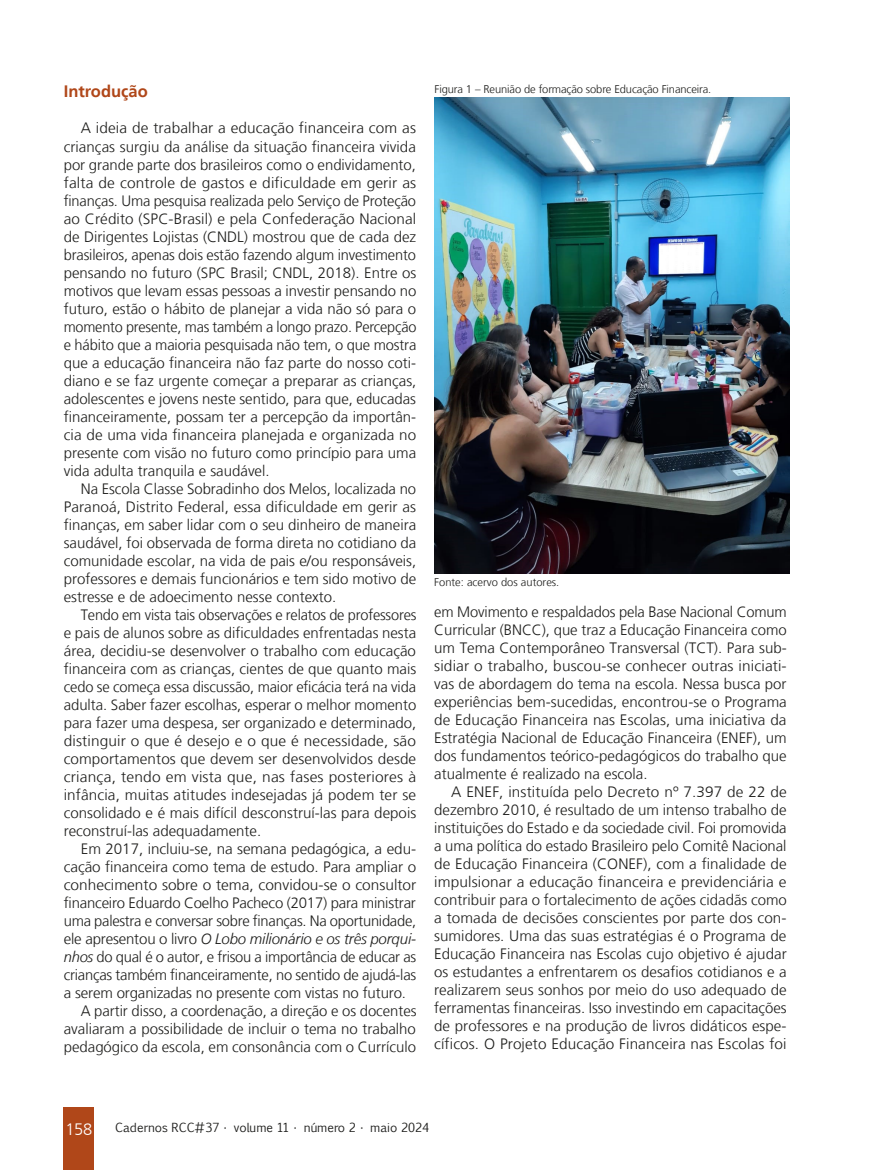
<style>
.page{position:relative;width:893px;height:1170px;background:#fff}
.page>*{position:absolute;margin:0;border:0;box-sizing:border-box;transform-origin:0 0}
.Subtítulo_LARANJA_DO{font:700 16.5px "Frutiger LT";color:#b04719}
.t1{font:300 16.5px "Frutiger LT";color:#fff}
.Miolo__10{font:300 15px/18px "Frutiger LT";color:#1d1d1b;text-align:justify}
.t2{font:12px "Euphemia CAS";color:#1d1d1b}
.Legendas{font:300 11.1px "Frutiger LT";letter-spacing:-.01em;color:#1d1d1b}
.s1{font-style:italic}
</style>
<div class="page">
<div style="left:64px;top:1107px;width:30px;height:62px;background:#b04719"></div>
<img style="left:434px;top:98px;width:356px;height:475px">
<p class="Subtítulo_LARANJA_DO" style="left:64px;top:82px;width:86px">Introdução</p>
<p class="Miolo__10" style="left:64px;top:119px;width:354px;text-indent:17px">A ideia de trabalhar a educação financeira com as crianças surgiu da análise da situação financeira vivida por grande parte dos brasileiros como o endividamento, falta de controle de gastos e dificuldade em gerir as finanças. Uma pesquisa realizada pelo Serviço de Proteção ao Crédito (SPC-Brasil) e pela Confederação Nacional de Dirigentes Lojistas (CNDL) mostrou que de cada dez brasileiros, apenas dois estão fazendo algum investimento pensando no futuro (SPC Brasil; CNDL, 2018). Entre os motivos que levam essas pessoas a investir pensando no futuro, estão o hábito de planejar a vida não só para o momento presente, mas também a longo prazo. Percepção e hábito que a maioria pesquisada não tem, o que mostra que a educação financeira não faz parte do nosso coti&shy;diano e se faz urgente começar a preparar as crianças, adolescentes e jovens neste sentido, para que, educadas financeiramente, possam ter a percepção da importân&shy;cia de uma vida financeira planejada e organizada no presente com visão no futuro como princípio para uma vida adulta tranquila e saudável.</p>
<p class="Miolo__10" style="left:64px;top:479px;width:354px;text-indent:17px">Na Escola Classe Sobradinho dos Melos, localizada no Paranoá, Distrito Federal, essa dificuldade em gerir as finanças, em saber lidar com o seu dinheiro de maneira saudável, foi observada de forma direta no cotidiano da comunidade escolar, na vida de pais e/ou responsáveis, professores e demais funcionários e tem sido motivo de estresse e de adoecimento nesse contexto.</p>
<p class="Miolo__10" style="left:64px;top:605px;width:354px;text-indent:17px">Tendo em vista tais observações e relatos de professores e pais de alunos sobre as dificuldades enfrentadas nesta área, decidiu-se desenvolver o trabalho com educação financeira com as crianças, cientes de que quanto mais cedo se começa essa discussão, maior eficácia terá na vida adulta. Saber fazer escolhas, esperar o melhor momento para fazer uma despesa, ser organizado e determinado, distinguir o que é desejo e o que é necessidade, são comportamentos que devem ser desenvolvidos desde criança, tendo em vista que, nas fases posteriores à infância, muitas atitudes indesejadas já podem ter se consolidado e é mais difícil desconstruí-las para depois reconstruí-las adequadamente.</p>
<p class="Miolo__10" style="left:64px;top:839px;width:354px;text-indent:17px">Em 2017, incluiu-se, na semana pedagógica, a edu&shy;cação financeira como tema de estudo. Para ampliar o conhecimento sobre o tema, convidou-se o consultor financeiro Eduardo Coelho Pacheco (2017) para ministrar uma palestra e conversar sobre finanças. Na oportunidade, ele apresentou o livro <span class="s1">O Lobo milionário e os três porqui&shy;nhos</span> do qual é o autor, e frisou a importância de educar as crianças também financeiramente, no sentido de ajudá-las a serem organizadas no presente com vistas no futuro.</p>
<p class="Miolo__10" style="left:64px;top:1001px;width:354px;text-indent:17px">A partir disso, a coordenação, a direção e os docentes avaliaram a possibilidade de incluir o tema no trabalho pedagógico da escola, em consonância com o Currículo</p>
<p class="Legendas" style="left:435px;top:83px;width:278px">Figura 1 – Reunião de formação sobre Educação Financeira.</p>
<p class="Legendas" style="left:434px;top:576px;width:127px">Fonte: acervo dos autores.</p>
<p class="Miolo__10" style="left:434px;top:602px;width:354px">em Movimento e respaldados pela Base Nacional Comum Curricular (BNCC), que traz a Educação Financeira como um Tema Contemporâneo Transversal (TCT). Para sub&shy;sidiar o trabalho, buscou-se conhecer outras iniciati&shy;vas de abordagem do tema na escola. Nessa busca por experiências bem-sucedidas, encontrou-se o Programa de Educação Financeira nas Escolas, uma iniciativa da Estratégia Nacional de Educação Financeira (ENEF), um dos fundamentos teórico-pedagógicos do trabalho que atualmente é realizado na escola.</p>
<p class="Miolo__10" style="left:434px;top:782px;width:354px;text-indent:17px">A ENEF, instituída pelo Decreto nº 7.397 de 22 de dezembro 2010, é resultado de um intenso trabalho de instituições do Estado e da sociedade civil. Foi promovida a uma política do estado Brasileiro pelo Comitê Nacional de Educação Financeira (CONEF), com a finalidade de impulsionar a educação financeira e previdenciária e contribuir para o fortalecimento de ações cidadãs como a tomada de decisões conscientes por parte dos con&shy;sumidores. Uma das suas estratégias é o Programa de Educação Financeira nas Escolas cujo objetivo é ajudar os estudantes a enfrentarem os desafios cotidianos e a realizarem seus sonhos por meio do uso adequado de ferramentas financeiras. Isso investindo em capacitações de professores e na produção de livros didáticos espe&shy;cíficos. O Projeto Educação Financeira nas Escolas foi</p>
<p class="t1" style="left:65px;top:1120px;width:28px">158</p>
<p class="t2" style="left:115px;top:1119px;width:315px">Cadernos RCC#37 • volume 11 • número 2 • maio 2024</p>
</div>
